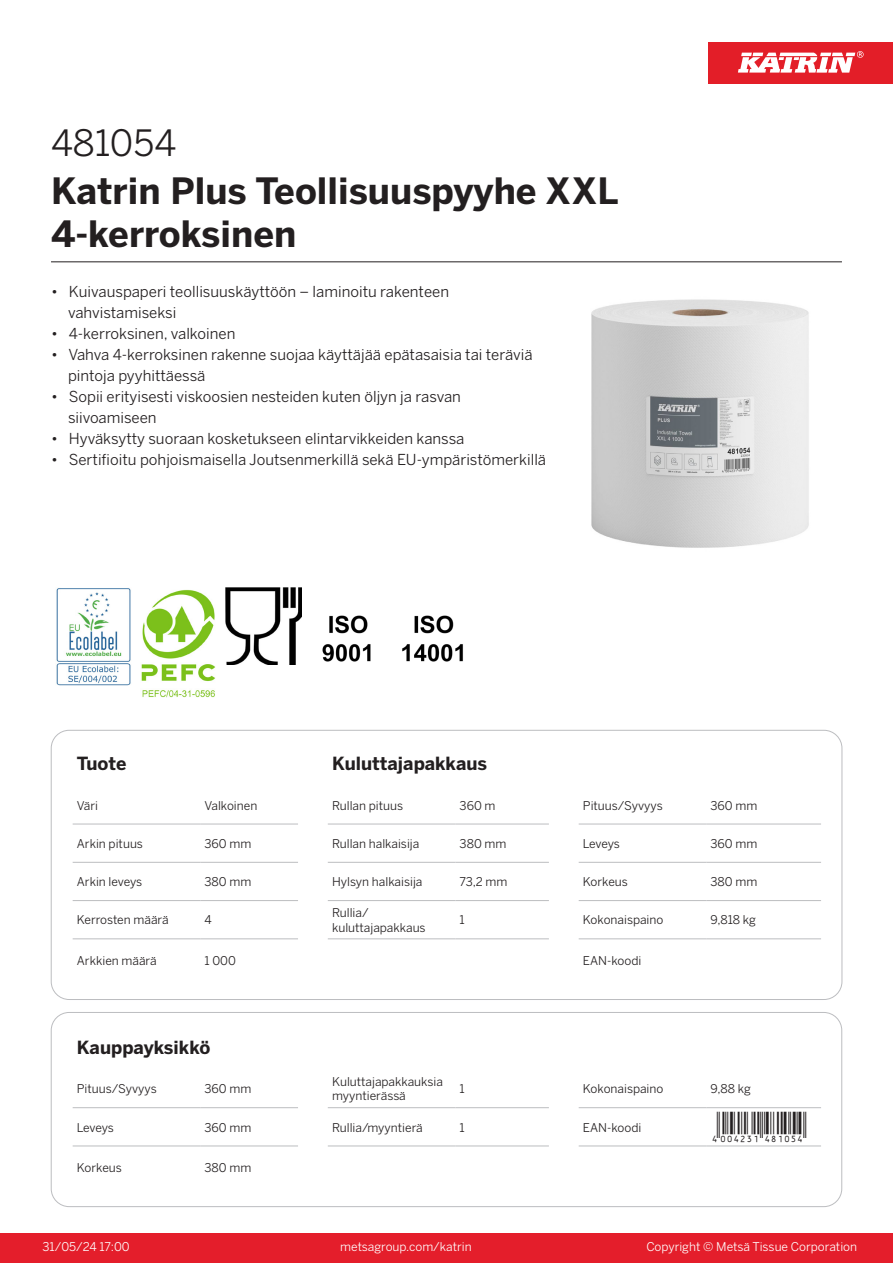
<style>
.page{position:relative;width:893px;height:1263px;background:#fff}
.page>*{position:absolute;margin:0;border:0;box-sizing:border-box;transform-origin:0 0}
.Product_Name{font:700 36px/43.2px "Benton Sans";color:#231f20}
.External_material_co{font:36px "Benton Sans";color:#231f20}
.T_EAN{font:30px "Viisas EAN Matala";color:#231f20}
.T_TableHeader{font:700 18px "Benton Sans";color:#231f20}
.MarketingBullets{font:15px/21px "Benton Sans";color:#231f20}
.T_TableBody{font:12px/14.4px "Benton Sans";color:#231f20}
.t1{font:12px "Benton Sans";color:#fff}
</style>
<div class="page">
<div style="left:0;top:1233px;width:893px;height:30px;background:#e41e2b"></div>
<div style="left:708px;top:43px;width:185px;height:41px;background:#e31e28"></div>
<svg style="left:738px;top:51px;width:126px;height:22px"></svg>
<hr style="left:73px;top:824px;width:127px;height:1px;background:#bcbdc0">
<hr style="left:200px;top:824px;width:98px;height:1px;background:#bcbdc0">
<hr style="left:328px;top:824px;width:127px;height:1px;background:#bcbdc0">
<hr style="left:455px;top:824px;width:94px;height:1px;background:#bcbdc0">
<hr style="left:579px;top:824px;width:127px;height:1px;background:#bcbdc0">
<hr style="left:706px;top:824px;width:115px;height:1px;background:#bcbdc0">
<hr style="left:73px;top:862px;width:127px;height:1px;background:#bcbdc0">
<hr style="left:200px;top:862px;width:98px;height:1px;background:#bcbdc0">
<hr style="left:328px;top:862px;width:127px;height:1px;background:#bcbdc0">
<hr style="left:455px;top:862px;width:94px;height:1px;background:#bcbdc0">
<hr style="left:579px;top:862px;width:127px;height:1px;background:#bcbdc0">
<hr style="left:706px;top:862px;width:115px;height:1px;background:#bcbdc0">
<hr style="left:73px;top:900px;width:127px;height:1px;background:#bcbdc0">
<hr style="left:200px;top:900px;width:98px;height:1px;background:#bcbdc0">
<hr style="left:328px;top:900px;width:127px;height:1px;background:#bcbdc0">
<hr style="left:455px;top:900px;width:94px;height:1px;background:#bcbdc0">
<hr style="left:579px;top:900px;width:127px;height:1px;background:#bcbdc0">
<hr style="left:706px;top:900px;width:115px;height:1px;background:#bcbdc0">
<hr style="left:73px;top:938px;width:127px;height:1px;background:#bcbdc0">
<hr style="left:200px;top:938px;width:98px;height:1px;background:#bcbdc0">
<hr style="left:328px;top:938px;width:127px;height:1px;background:#bcbdc0">
<hr style="left:455px;top:938px;width:94px;height:1px;background:#bcbdc0">
<hr style="left:579px;top:938px;width:127px;height:1px;background:#bcbdc0">
<hr style="left:706px;top:938px;width:115px;height:1px;background:#bcbdc0">
<hr style="left:73px;top:1107px;width:127px;height:1px;background:#bcbdc0">
<hr style="left:200px;top:1107px;width:98px;height:1px;background:#bcbdc0">
<hr style="left:328px;top:1107px;width:127px;height:1px;background:#bcbdc0">
<hr style="left:455px;top:1107px;width:94px;height:1px;background:#bcbdc0">
<hr style="left:579px;top:1107px;width:127px;height:1px;background:#bcbdc0">
<hr style="left:706px;top:1107px;width:115px;height:1px;background:#bcbdc0">
<hr style="left:73px;top:1146px;width:127px;height:1px;background:#bcbdc0">
<hr style="left:200px;top:1146px;width:98px;height:1px;background:#bcbdc0">
<hr style="left:328px;top:1146px;width:127px;height:1px;background:#bcbdc0">
<hr style="left:455px;top:1146px;width:94px;height:1px;background:#bcbdc0">
<hr style="left:579px;top:1146px;width:127px;height:1px;background:#bcbdc0">
<hr style="left:706px;top:1146px;width:115px;height:1px;background:#bcbdc0">
<div style="left:51px;top:1012px;width:791px;height:195px;border:1px solid #bcbdc0;border-radius:18px"></div>
<img style="left:591px;top:299px;width:218px;height:249px">
<img style="left:56px;top:588px;width:75px;height:98px">
<img style="left:141px;top:589px;width:75px;height:109px">
<img style="left:225px;top:587px;width:77px;height:77px">
<img style="left:322px;top:615px;width:49px;height:47px">
<img style="left:402px;top:615px;width:61px;height:47px">
<hr style="left:51px;top:261px;width:791px;height:1px;background:#231f20">
<p class="External_material_co" style="left:51px;top:121px;width:127px">481054</p>
<p class="Product_Name" style="left:51px;top:170px;width:569px">Katrin Plus Teollisuuspyyhe XXL<br>4-kerroksinen</p>
<p class="MarketingBullets" style="left:68px;top:281px;width:383px;text-indent:-17px">• Kuivauspaperi teollisuuskäyttöön – laminoitu rakenteen vahvistamiseksi</p>
<p class="MarketingBullets" style="left:51px;top:323px;width:186px">• 4-kerroksinen, valkoinen</p>
<p class="MarketingBullets" style="left:68px;top:344px;width:466px;text-indent:-17px">• Vahva 4-kerroksinen rakenne suojaa käyttäjää epätasaisia tai teräviä pintoja pyyhittäessä</p>
<p class="MarketingBullets" style="left:68px;top:386px;width:394px;text-indent:-17px">• Sopii erityisesti viskoosien nesteiden kuten öljyn ja rasvan siivoamiseen</p>
<p class="MarketingBullets" style="left:51px;top:428px;width:415px">• Hyväksytty suoraan kosketukseen elintarvikkeiden kanssa</p>
<p class="MarketingBullets" style="left:51px;top:449px;width:497px">• Sertifioitu pohjoismaisella Joutsenmerkillä sekä EU-ympäristömerkillä</p>
<p class="T_TableHeader" style="left:77px;top:752px;width:51px">Tuote</p>
<p class="T_TableHeader" style="left:332px;top:752px;width:157px">Kuluttajapakkaus</p>
<p class="T_TableBody" style="left:77px;top:798px;width:23px">Väri</p>
<p class="T_TableBody" style="left:204px;top:798px;width:54px">Valkoinen</p>
<p class="T_TableBody" style="left:332px;top:798px;width:73px">Rullan pituus</p>
<p class="T_TableBody" style="left:460px;top:798px;width:37px">360 m</p>
<p class="T_TableBody" style="left:583px;top:798px;width:81px">Pituus/Syvyys</p>
<p class="T_TableBody" style="left:710px;top:798px;width:48px">360 mm</p>
<p class="T_TableBody" style="left:77px;top:836px;width:68px">Arkin pituus</p>
<p class="T_TableBody" style="left:204px;top:836px;width:48px">360 mm</p>
<p class="T_TableBody" style="left:332px;top:836px;width:89px">Rullan halkaisija</p>
<p class="T_TableBody" style="left:460px;top:836px;width:48px">380 mm</p>
<p class="T_TableBody" style="left:583px;top:836px;width:39px">Leveys</p>
<p class="T_TableBody" style="left:710px;top:836px;width:48px">360 mm</p>
<p class="T_TableBody" style="left:77px;top:875px;width:67px">Arkin leveys</p>
<p class="T_TableBody" style="left:204px;top:875px;width:48px">380 mm</p>
<p class="T_TableBody" style="left:332px;top:875px;width:92px">Hylsyn halkaisija</p>
<p class="T_TableBody" style="left:460px;top:875px;width:49px">73,2 mm</p>
<p class="T_TableBody" style="left:583px;top:875px;width:47px">Korkeus</p>
<p class="T_TableBody" style="left:710px;top:875px;width:48px">380 mm</p>
<p class="T_TableBody" style="left:77px;top:913px;width:93px">Kerrosten määrä</p>
<p class="T_TableBody" style="left:204px;top:913px;width:9px">4</p>
<p class="T_TableBody" style="left:332px;top:906px;width:38px">Rullia/</p>
<p class="T_TableBody" style="left:332px;top:920px;width:95px">kuluttajapakkaus</p>
<p class="T_TableBody" style="left:460px;top:913px;width:7px">1</p>
<p class="T_TableBody" style="left:583px;top:913px;width:82px">Kokonaispaino</p>
<p class="T_TableBody" style="left:710px;top:913px;width:47px">9,818 kg</p>
<p class="T_TableBody" style="left:77px;top:953px;width:81px">Arkkien määrä</p>
<p class="T_TableBody" style="left:204px;top:953px;width:33px">1 000</p>
<p class="T_TableBody" style="left:583px;top:953px;width:60px">EAN-koodi</p>
<p class="T_TableHeader" style="left:77px;top:1036px;width:135px">Kauppayksikkö</p>
<p class="T_TableBody" style="left:77px;top:1082px;width:81px">Pituus/Syvyys</p>
<p class="T_TableBody" style="left:204px;top:1082px;width:48px">360 mm</p>
<p class="T_TableBody" style="left:332px;top:1074px;width:112px">Kuluttajapakkauksia myyntierässä</p>
<p class="T_TableBody" style="left:460px;top:1082px;width:7px">1</p>
<p class="T_TableBody" style="left:583px;top:1082px;width:82px">Kokonaispaino</p>
<p class="T_TableBody" style="left:710px;top:1082px;width:42px">9,88 kg</p>
<p class="T_TableBody" style="left:77px;top:1120px;width:39px">Leveys</p>
<p class="T_TableBody" style="left:204px;top:1120px;width:48px">360 mm</p>
<p class="T_TableBody" style="left:332px;top:1120px;width:92px">Rullia/myyntierä</p>
<p class="T_TableBody" style="left:460px;top:1120px;width:7px">1</p>
<p class="T_TableBody" style="left:583px;top:1120px;width:60px">EAN-koodi</p>
<p class="T_EAN" style="left:710px;top:1111px;width:97px">*4004231481054*</p>
<p class="T_TableBody" style="left:77px;top:1160px;width:47px">Korkeus</p>
<p class="T_TableBody" style="left:204px;top:1160px;width:48px">380 mm</p>
<p class="t1" style="left:43px;top:1239px;width:89px">31/05/24 17:00</p>
<p class="t1" style="left:340px;top:1239px;width:133px">metsagroup.com/katrin</p>
<p class="t1" style="left:646px;top:1239px;width:212px">Copyright © Metsä Tissue Corporation</p>
</div>
